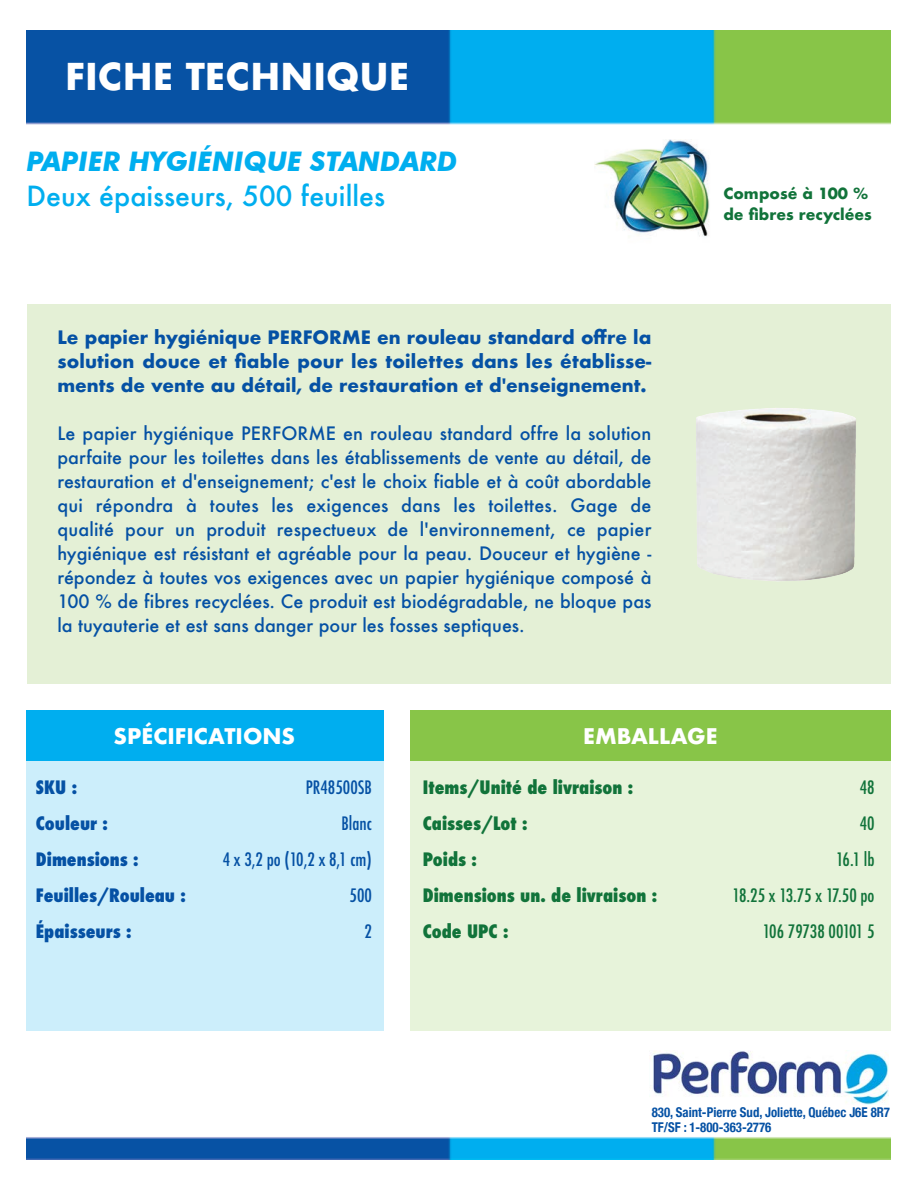
<style>
.page{position:relative;width:918px;height:1188px;background:#fff}
.page>*{position:absolute;margin:0;border:0;box-sizing:border-box;transform-origin:0 0}
.t1{font:700 36px "Futura";color:#fff}
.t2{font:500 27px "Futura";color:#00aeef}
.t3{font:italic 700 27px "Futura BT";color:#00aeef}
.t4{font:700 21px "Futura";color:#fff}
.t5{font:500 18px/24px "Futura";color:#0551a4;text-align:justify}
.t6{font:700 18px/24px "Futura";color:#0551a4;text-align:justify}
.t7{font:800 condensed 18px "Futura";color:#11733a}
.t8{font:800 condensed 18px "Futura";color:#0551a4}
.t9{font:500 condensed 18px "Futura";color:#11733a}
.t10{font:500 condensed 18px "Futura";color:#0551a4}
.t11{font:700 15px/21px "Futura";color:#11733a}
.t12{font:700 condensed 13.5px/15px "Helvetica Neue";color:#0551a4;scale:.95 1}
</style>
<div class="page">
<img style="left:27px;top:31px;width:864px;height:1128px">
<img style="left:650px;top:1050px;width:238px;height:54px">
<div style="left:27px;top:304px;width:864px;height:379px;background:#e4f0d6"></div>
<div style="left:27px;top:710px;width:357px;height:321px;background:#cceefb"></div>
<div style="left:410px;top:710px;width:481px;height:321px;background:#e7f3da"></div>
<div style="left:27px;top:710px;width:357px;height:50px;background:#00aeef"></div>
<div style="left:410px;top:710px;width:481px;height:50px;background:#88c548"></div>
<img style="left:595px;top:140px;width:117px;height:109px">
<img style="left:775px;top:408px;width:81px;height:166px">
<h1 class="t1" style="left:65px;top:52px;width:346px">FICHE TECHNIQUE</h1>
<h2 class="t3" style="left:27px;top:145px;width:433px">PAPIER HYGIÉNIQUE STANDARD</h2>
<h2 class="t2" style="left:27px;top:178px;width:360px">Deux épaisseurs, 500 feuilles</h2>
<p class="t6" style="left:57px;top:325px;width:596px">Le papier hygiénique PERFORME en rouleau standard offre la solution douce et fiable pour les toilettes dans les établisse&shy;ments de vente au détail, de restauration et d'enseignement.</p>
<p class="t5" style="left:57px;top:421px;width:596px">Le papier hygiénique PERFORME en rouleau standard offre la solution parfaite pour les toilettes dans les établissements de vente au détail, de restauration et d'enseignement; c'est le choix fiable et à coût abordable qui répondra à toutes les exigences dans les toilettes. Gage de qualité pour un produit respectueux de l'environnement, ce papier hygiénique est résistant et agréable pour la peau. Douceur et hygiène - répondez à toutes vos exigences avec un papier hygiénique composé à 100 % de fibres recyclées. Ce produit est biodégradable, ne bloque pas la tuyauterie et est sans danger pour les fosses septiques.</p>
<p class="t11" style="left:723px;top:182px;width:150px">Composé à 100 % de fibres recyclées</p>
<p class="t4" style="left:114px;top:722px;width:183px">SPÉCIFICATIONS</p>
<p class="t4" style="left:583px;top:722px;width:136px">EMBALLAGE</p>
<p class="t8" style="left:36px;top:776px;width:43px">SKU :</p>
<p class="t10" style="left:306px;top:777px;width:68px">PR48500SB</p>
<p class="t8" style="left:36px;top:812px;width:74px">Couleur :</p>
<p class="t10" style="left:341px;top:813px;width:32px">Blanc</p>
<p class="t8" style="left:36px;top:848px;width:104px">Dimensions :</p>
<p class="t10" style="left:223px;top:849px;width:151px">4 x 3,2 po (10,2 x 8,1 cm)</p>
<p class="t8" style="left:36px;top:884px;width:151px">Feuilles/Rouleau :</p>
<p class="t10" style="left:350px;top:885px;width:24px">500</p>
<p class="t8" style="left:36px;top:920px;width:97px">Épaisseurs :</p>
<p class="t10" style="left:364px;top:921px;width:9px">2</p>
<p class="t7" style="left:423px;top:776px;width:212px">Items/Unité de livraison :</p>
<p class="t9" style="left:860px;top:777px;width:16px">48</p>
<p class="t7" style="left:423px;top:812px;width:106px">Caisses/Lot :</p>
<p class="t9" style="left:860px;top:813px;width:16px">40</p>
<p class="t7" style="left:423px;top:848px;width:56px">Poids :</p>
<p class="t9" style="left:836px;top:849px;width:40px">16.1 lb</p>
<p class="t7" style="left:423px;top:884px;width:236px">Dimensions un. de livraison :</p>
<p class="t9" style="left:733px;top:885px;width:144px">18.25 x 13.75 x 17.50 po</p>
<p class="t7" style="left:423px;top:920px;width:87px">Code UPC :</p>
<p class="t9" style="left:763px;top:921px;width:113px">106 79738 00101 5</p>
<p class="t12" style="left:652px;top:1104px;width:252px">830, Saint-Pierre Sud, Joliette, Québec J6E 8R7<br>TF/SF : 1-800-363-2776</p>
</div>
